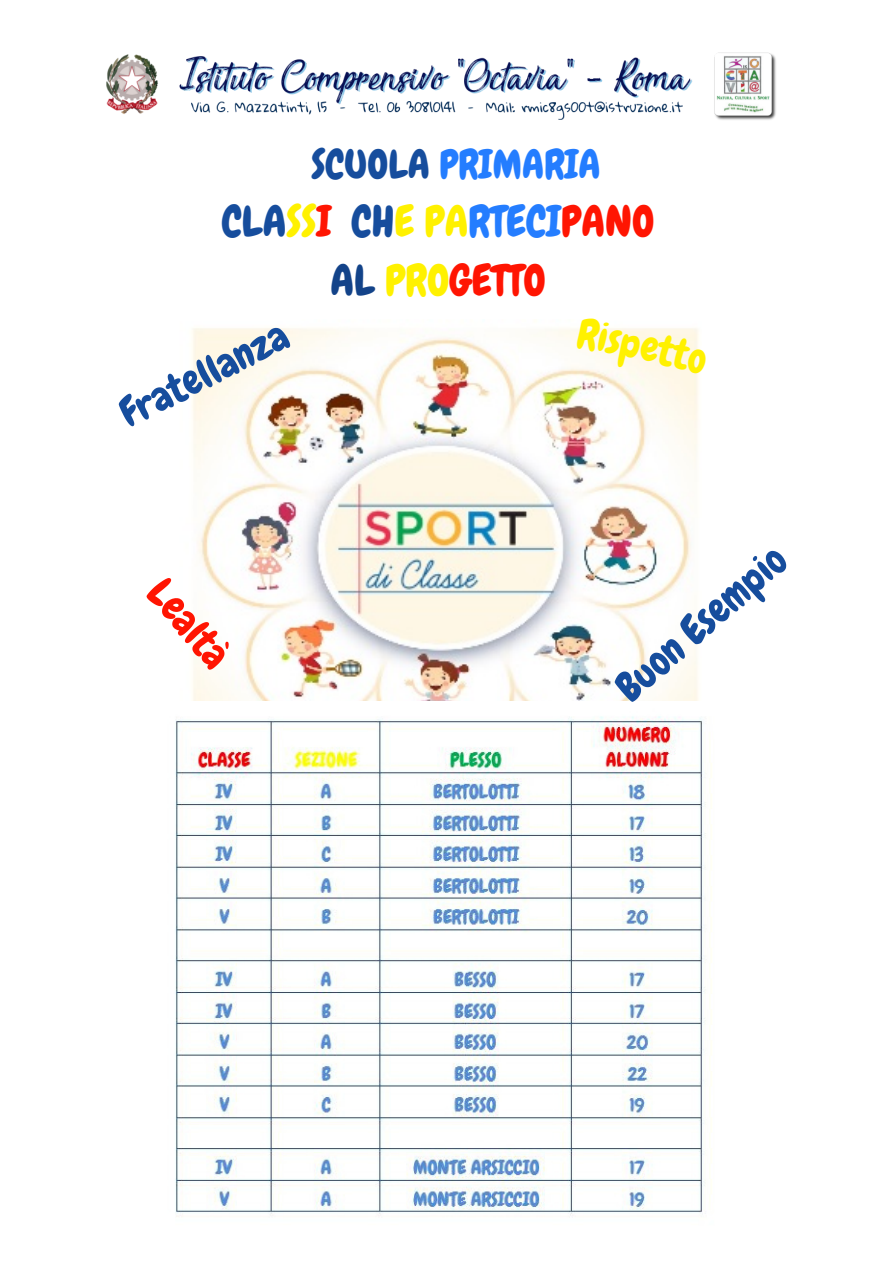
<style>
.page{position:relative;width:893px;height:1263px;background:#fff}
.page>*{position:absolute;margin:0;border:0;box-sizing:border-box;transform-origin:0 0}
.t1{font:42.6px/59.6px "Chewy";color:#ff1502;text-align:center}
.t2{font:40.72px "Chewy";color:#164d9d}
.t3{font:40.72px "Chewy";color:#fff100}
.t4{font:40.72px "Chewy";color:#ff1502}
.t5{font:39.75px "Chewy";color:#247dff}
.s1{color:#164d9d}
.s2{color:#fff100}
.s3{color:#247dff}
.s4{color:#134389}
</style>
<div class="page">
<img style="left:106px;top:52px;width:670px;height:68px">
<img style="left:192px;top:328px;width:507px;height:373px">
<img style="left:175px;top:716px;width:537px;height:501px">
<p class="t5" style="left:311px;top:139px;width:291px"><span class="s1">SCUOLA</span> PRIMARIA</p>
<p class="t1" style="left:222px;top:191px;width:434px"><span class="s1">CLA</span><span class="s2">SS</span>I <span class="s1">CH</span><span class="s2">E PA</span><span class="s3">RTECI</span>PANO<br><span class="s4">AL</span> <span class="s2">PRO</span>GETTO</p>
<p class="t2" style="left:111px;top:392px;width:185px;rotate:-27deg">Fratel anza</p>
<p class="t3" style="left:583px;top:307px;width:133px;rotate:12deg">Rispetto</p>
<p class="t4" style="left:175px;top:568px;width:104px;rotate:49deg">Lealtà</p>
<p class="t2" style="left:604px;top:673px;width:213px;rotate:-41deg">Buon Esempio</p>
</div>
